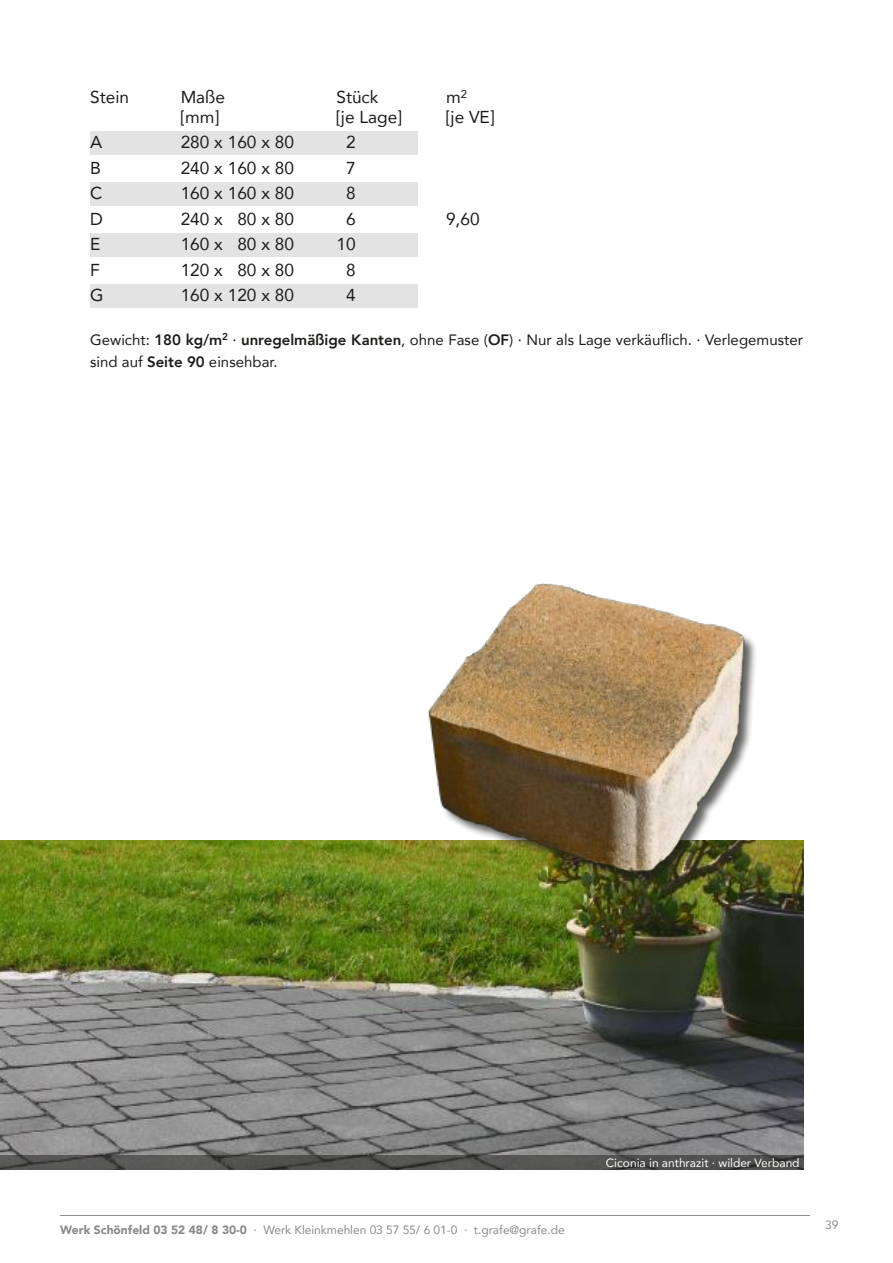
<style>
.page{position:relative;width:893px;height:1263px;background:#fff}
.page>*{position:absolute;margin:0;border:0;box-sizing:border-box;transform-origin:0 0}
.t1{font:17.25px "Avenir";color:#1c1c1a}
.t2{font:15px/22.5px "Avenir";color:#1c1c1a}
.t3{font:12px "Avenir";letter-spacing:-.005em;color:#8a8a89}
.t4{font:12px "Avenir";letter-spacing:-.005em;color:#fff}
.s1{font-weight:800}
.s2{font-weight:900}
</style>
<div class="page">
<hr style="left:60px;top:1215px;width:750px;height:1px;background:#8a8a89">
<img style="left:0;top:841px;width:804px;height:314px">
<div style="left:90px;top:131px;width:327px;height:24px;background:#e3e3e3"></div>
<div style="left:90px;top:182px;width:327px;height:24px;background:#e3e3e3"></div>
<div style="left:90px;top:233px;width:327px;height:24px;background:#e3e3e3"></div>
<div style="left:90px;top:284px;width:327px;height:24px;background:#e3e3e3"></div>
<div style="left:0;top:1155px;width:804px;height:14px;background:#1c1c1a;opacity:.5"></div>
<img style="left:407px;top:840px;width:397px;height:78px">
<img style="left:407px;top:583px;width:386px;height:320px">
<p class="t1" style="left:90px;top:86px;width:40px">Stein</p>
<p class="t1" style="left:181px;top:86px;width:46px">Maße</p>
<p class="t1" style="left:336px;top:86px;width:44px">Stück</p>
<p class="t1" style="left:446px;top:86px;width:23px">m<sup>2</sup></p>
<p class="t1" style="left:181px;top:106px;width:40px">[mm]</p>
<p class="t1" style="left:336px;top:106px;width:67px">[je Lage]</p>
<p class="t1" style="left:446px;top:106px;width:50px">[je VE]</p>
<p class="t1" style="left:90px;top:131px;width:14px">A</p>
<p class="t1" style="left:181px;top:131px;width:115px">280 x 160 x 80</p>
<p class="t1" style="left:346px;top:131px;width:11px">2</p>
<p class="t1" style="left:90px;top:157px;width:12px">B</p>
<p class="t1" style="left:181px;top:157px;width:115px">240 x 160 x 80</p>
<p class="t1" style="left:346px;top:157px;width:11px">7</p>
<p class="t1" style="left:90px;top:182px;width:14px">C</p>
<p class="t1" style="left:181px;top:182px;width:115px">160 x 160 x 80</p>
<p class="t1" style="left:346px;top:182px;width:11px">8</p>
<p class="t1" style="left:90px;top:208px;width:14px">D</p>
<p class="t1" style="left:181px;top:208px;width:115px">240 x 80 x 80</p>
<p class="t1" style="left:346px;top:208px;width:11px">6</p>
<p class="t1" style="left:446px;top:208px;width:35px">9,60</p>
<p class="t1" style="left:90px;top:233px;width:12px">E</p>
<p class="t1" style="left:181px;top:233px;width:115px">160 x 80 x 80</p>
<p class="t1" style="left:336px;top:233px;width:21px">10</p>
<p class="t1" style="left:90px;top:259px;width:11px">F</p>
<p class="t1" style="left:181px;top:259px;width:115px">120 x 80 x 80</p>
<p class="t1" style="left:346px;top:259px;width:11px">8</p>
<p class="t1" style="left:90px;top:284px;width:15px">G</p>
<p class="t1" style="left:181px;top:284px;width:115px">160 x 120 x 80</p>
<p class="t1" style="left:346px;top:284px;width:11px">4</p>
<p class="t2" style="left:90px;top:329px;width:714px">Gewicht: <span class="s1">180 kg/m</span><sup>2</sup> · <span class="s1">unregelmäßige Kanten</span>, ohne Fase (<span class="s1">OF</span>) · Nur als Lage verkäuflich. · Verlegemuster sind auf <span class="s1">Seite 90</span> einsehbar.</p>
<p class="t3" style="left:60px;top:1222px;width:506px"><span class="s2">Werk Schönfeld 03 52 48/ 8 30-0</span> · Werk Kleinkmehlen 03 57 55/ 6 01-0 · t.grafe@grafe.de</p>
<p class="t4" style="left:606px;top:1154px;width:195px">Ciconia in anthrazit · wilder Verband</p>
<p class="t3" style="left:825px;top:1217px;width:15px">39</p>
</div>
